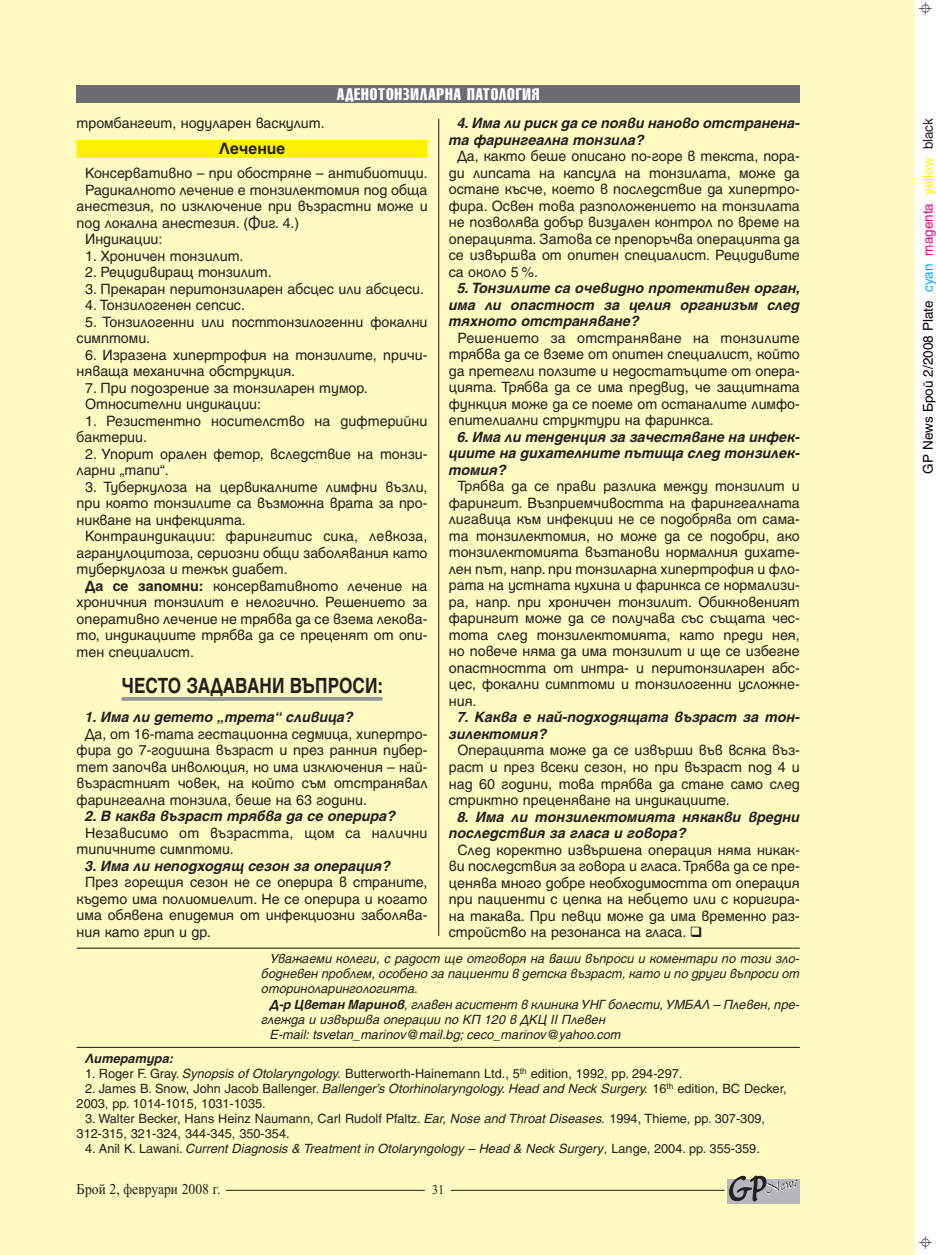
<style>
.page{position:relative;width:936px;height:1255px;background:#fff}
.page>*{position:absolute;margin:0;border:0;box-sizing:border-box;transform-origin:0 0}
.t1{font:700 21px "SP Herald Narrow";color:#231f20}
.t2{font:16.5px "SP Herald Compressed";letter-spacing:.05em;color:#fff}
.t3{font:700 15.75px "SP Herald";color:#231f20}
.t4{font:14.85px "SP Time";color:#231f20;scale:.91 1}
.t5{font:14.25px/16.5px "SP Herald";color:#231f20;text-align:justify}
.t6{font:italic 700 14.25px/16.5px "SP Herald";color:#231f20}
.t7{font:13.5px "SP Herald";color:#000}
.t8{font:13.2px "SP Time";color:#231f20;scale:.91 1}
.t9{font:italic 12.75px/15px "SP Herald";color:#231f20;text-align:justify}
.t10{font:12.75px/15px "SP Herald";color:#231f20}
.t11{font:italic 700 12.75px "SP Herald";color:#231f20}
.s1{font-weight:700}
.s2{font-style:italic}
.s3{font-style:normal}
.s4{color:#00aeef}
.s5{color:#ed028c}
.s6{color:#fff101}
.s7{color:#231f20}
</style>
<div class="page">
<div style="left:0;top:0;width:914px;height:1254px;background:#fffac1"></div>
<div style="left:77px;top:85px;width:722px;height:17px;background:#6c6d70"></div>
<hr style="left:192px;top:1189px;width:532px;height:1px;background:#231f20">
<div style="left:425px;top:1182px;width:26px;height:14px;background:#fffac1"></div>
<div style="left:727px;top:1178px;width:72px;height:25px;background:#b6b7bb"></div>
<svg style="left:728px;top:1175px;width:69px;height:26px"></svg>
<div style="left:77px;top:1180px;width:148px;height:17px;background:#fffac1"></div>
<div style="left:77px;top:140px;width:350px;height:18px;background:#fff101"></div>
<hr style="left:122px;top:697px;width:260px;height:3px;background:#939598">
<hr style="left:438px;top:119px;width:1px;height:816px;background:#231f20">
<hr style="left:77px;top:1046px;width:722px;height:1px;background:#231f20">
<hr style="left:77px;top:947px;width:722px;height:1px;background:#231f20">
<p class="t2" style="left:337px;top:88px;width:204px">АДЕНОТОНЗИЛАРНА ПАТОЛОГИЯ</p>
<p class="t5" style="left:77px;top:116px;width:249px">тромбангеит, нодуларен васкулит.</p>
<p class="t3" style="left:219px;top:142px;width:68px">Лечение</p>
<p class="t5" style="left:85px;top:166px;width:344px">Консервативно – при обостряне – антибиотици.</p>
<p class="t5" style="left:85px;top:182px;width:344px">Радикалното лечение е тонзилектомия под обща</p>
<p class="t5" style="left:77px;top:199px;width:352px">анестезия, по изключение при възрастни може и</p>
<p class="t5" style="left:77px;top:215px;width:224px">под локална анестезия. (Фиг. 4.)</p>
<p class="t5" style="left:85px;top:232px;width:79px">Индикации:</p>
<p class="t5" style="left:85px;top:248px;width:160px">1. Хроничен тонзилит.</p>
<p class="t5" style="left:85px;top:265px;width:188px">2. Рецидивиращ тонзилит.</p>
<p class="t5" style="left:85px;top:281px;width:340px">3. Прекаран перитонзиларен абсцес или абсцеси.</p>
<p class="t5" style="left:85px;top:298px;width:161px">4. Тонзилогенен сепсис.</p>
<p class="t5" style="left:77px;top:314px;width:352px;text-indent:9px">5. Тонзилогенни или посттонзилогенни фокални симптоми.</p>
<p class="t5" style="left:77px;top:347px;width:352px;text-indent:9px">6. Изразена хипертрофия на тонзилите, причи&shy;няваща механична обструкция.</p>
<p class="t5" style="left:85px;top:380px;width:284px">7. При подозрение за тонзиларен тумор.<br>Относителни индикации:</p>
<p class="t5" style="left:77px;top:413px;width:352px;text-indent:9px">1. Резистентно носителство на дифтерийни бактерии.</p>
<p class="t5" style="left:77px;top:446px;width:352px;text-indent:9px">2. Упорит орален фетор, вследствие на тонзи&shy;ларни „тапи“.</p>
<p class="t5" style="left:85px;top:479px;width:344px">3. Туберкулоза на цервикалните лимфни възли,</p>
<p class="t5" style="left:77px;top:496px;width:352px">при която тонзилите са възможна врата за про-</p>
<p class="t5" style="left:77px;top:512px;width:171px">никване на инфекцията.</p>
<p class="t5" style="left:85px;top:529px;width:344px">Контраиндикации: фарингитис сика, левкоза,</p>
<p class="t5" style="left:77px;top:545px;width:352px">агранулоцитоза, сериозни общи заболявания като</p>
<p class="t5" style="left:77px;top:562px;width:212px">туберкулоза и тежък диабет.</p>
<p class="t5" style="left:85px;top:578px;width:344px"><span class="s1">Да се запомни:</span> консервативното лечение на</p>
<p class="t5" style="left:77px;top:595px;width:352px">хроничния тонзилит е нелогично. Решението за</p>
<p class="t5" style="left:77px;top:611px;width:352px">оперативно лечение не трябва да се взема лекова-</p>
<p class="t5" style="left:77px;top:628px;width:352px">то, индикациите трябва да се преценят от опи-</p>
<p class="t5" style="left:77px;top:644px;width:119px">тен специалист.</p>
<h1 class="t1" style="left:122px;top:677px;width:263px">ЧЕСТО ЗАДАВАНИ ВЪПРОСИ:</h1>
<p class="t6" style="left:85px;top:709px;width:270px">1. Има ли детето „трета“ сливица?</p>
<p class="t5" style="left:77px;top:726px;width:352px;text-indent:9px">Да, от 16-тата гестационна седмица, хипертро&shy;фира до 7-годишна възраст и през ранния пубер&shy;тет започва инволюция, но има изключения – най&shy;възрастният човек, на който съм отстранявал фарингеална тонзила, беше на 63 години.</p>
<p class="t6" style="left:85px;top:808px;width:312px">2. В каква възраст трябва да се оперира?</p>
<p class="t5" style="left:77px;top:825px;width:352px;text-indent:9px">Независимо от възрастта, щом са налични типичните симптоми.</p>
<p class="t6" style="left:85px;top:858px;width:307px">3. Има ли неподходящ сезон за операция?</p>
<p class="t5" style="left:77px;top:875px;width:352px;text-indent:9px">През горещия сезон не се оперира в страните, където има полиомиелит. Не се оперира и когато има обявена епидемия от инфекциозни заболява&shy;ния като грип и др.</p>
<p class="t6" style="left:449px;top:116px;width:352px;text-indent:9px">4. Има ли риск да се появи наново отстранена&shy;та фарингеална тонзила?</p>
<p class="t5" style="left:449px;top:149px;width:352px;text-indent:9px">Да, както беше описано по-горе в текста, пора&shy;ди липсата на капсула на тонзилата, може да остане късче, което в последствие да хипертро&shy;фира. Освен това разположението на тонзилата не позволява добър визуален контрол по време на операцията. Затова се препоръчва операцията да се извършва от опитен специалист. Рецидивите са около 5 %.</p>
<p class="t6" style="left:449px;top:281px;width:353px;text-align:justify;text-indent:9px">5. Тонзилите са очевидно протективен орган, има ли опастност за целия организъм след тяхното отстраняване?</p>
<p class="t5" style="left:449px;top:331px;width:352px;text-indent:9px">Решението за отстраняване на тонзилите трябва да се вземе от опитен специалист, който да претегли ползите и недостатъците от опера&shy;цията. Трябва да се има предвид, че защитната функция може да се поеме от останалите лимфо&shy;епителиални структури на фаринкса.</p>
<p class="t6" style="left:449px;top:429px;width:352px;text-align:justify;text-indent:9px">6. Има ли тенденция за зачестяване на инфек&shy;циите на дихателните пътища след тонзилек&shy;томия?</p>
<p class="t5" style="left:449px;top:479px;width:352px;text-indent:9px">Трябва да се прави разлика между тонзилит и фарингит. Възприемчивостта на фарингеалната лигавица към инфекции не се подобрява от сама&shy;та тонзилектомия, но може да се подобри, ако тонзилектомията възтанови нормалния дихате&shy;лен път, напр. при тонзиларна хипертрофия и фло&shy;рата на устната кухина и фаринкса се нормализи&shy;ра, напр. при хроничен тонзилит. Обикновеният фарингит може да се получава със същата чес&shy;тота след тонзилектомията, като преди нея, но повече няма да има тонзилит и ще се избегне опастността от интра- и перитонзиларен абс&shy;цес, фокални симптоми и тонзилогенни усложне&shy;ния.</p>
<p class="t6" style="left:449px;top:710px;width:352px;text-indent:9px">7. Каква е най-подходящата възраст за тон&shy;зилектомия?</p>
<p class="t5" style="left:449px;top:743px;width:352px;text-indent:9px">Операцията може да се извърши във всяка въз&shy;раст и през всеки сезон, но при възраст под 4 и над 60 години, това трябва да стане само след стриктно преценяване на индикациите.</p>
<p class="t6" style="left:449px;top:809px;width:352px;text-indent:9px">8. Има ли тонзилектомията някакви вредни последствия за гласа и говора?</p>
<p class="t5" style="left:449px;top:842px;width:352px;text-indent:9px">След коректно извършена операция няма никак&shy;ви последствия за говора и гласа. Трябва да се пре&shy;ценява много добре необходимостта от операция при пациенти с цепка на небцето или с коригира&shy;на такава. При певци може да има временно раз&shy;стройство на резонанса на гласа.</p>
<p class="t9" style="left:261px;top:952px;width:539px;text-indent:9px">Уважаеми колеги, с радост ще отговоря на ваши въпроси и коментари по този зло&shy;бодневен проблем, особено за пациенти в детска възраст, като и по други въпроси от oториноларингологията.</p>
<p class="t9" style="left:270px;top:997px;width:531px"><span class="s1">Д-р Цветан Маринов</span>, главен асистент в клиника УНГ болести, УМБАЛ – Плевен, пре-</p>
<p class="t9" style="left:261px;top:1012px;width:345px">глежда и извършва операции по КП 120 в ДКЦ II Плевен</p>
<p class="t9" style="left:270px;top:1027px;width:352px">Е-mail: tsvetan_marinov@mail.bg; ceco_marinov@yahoo.com</p>
<p class="t11" style="left:85px;top:1053px;width:90px">Литература:</p>
<p class="t10" style="left:85px;top:1066px;width:598px">1. Roger F. Gray. <span class="s2">Synopsis of Otolaryngology.</span> Butterworth-Hainemann Ltd., 5<sup>th</sup> edition, 1992, pp. 294-297.</p>
<p class="t10" style="left:77px;top:1081px;width:711px;text-indent:9px">2. James B. Snow, John Jacob Ballenger. <span class="s2">Ballenger’s Otorhinolaryngology. Head and Neck Surgery.</span> 16<sup>th</sup> edition, BC Decker,<br>2003, pp. 1014-1015, 1031-1035.</p>
<p class="t10" style="left:77px;top:1111px;width:690px;text-indent:9px">3. Walter Becker, Hans Heinz Naumann, Carl Rudolf Pfaltz. <span class="s2">Ear, Nose and Throat Diseases.</span> 1994, Thieme, pp. 307-309,<br>312-315, 321-324, 344-345, 350-354.</p>
<p class="t9" style="left:85px;top:1141px;width:676px"><span class="s3">4. Anil K. Lawani.</span> Current Diagnosis &amp; Treatment in Otolaryngology – Head &amp; Neck Surgery<span class="s3">, Lange, 2004. pp. 355-359.</span></p>
<p class="t4" style="left:77px;top:1183px;width:160px">Брой 2, февруари 2008 г.</p>
<p class="t8" style="left:432px;top:1184px;width:15px">31</p>
<p class="t7" style="left:922px;top:473px;width:356px;rotate:-90deg">GP News Брой 2/2008 Plate <span class="s4">cyan</span> <span class="s5">magenta</span> <span class="s6">yellow</span> <span class="s7">black</span></p>
</div>
